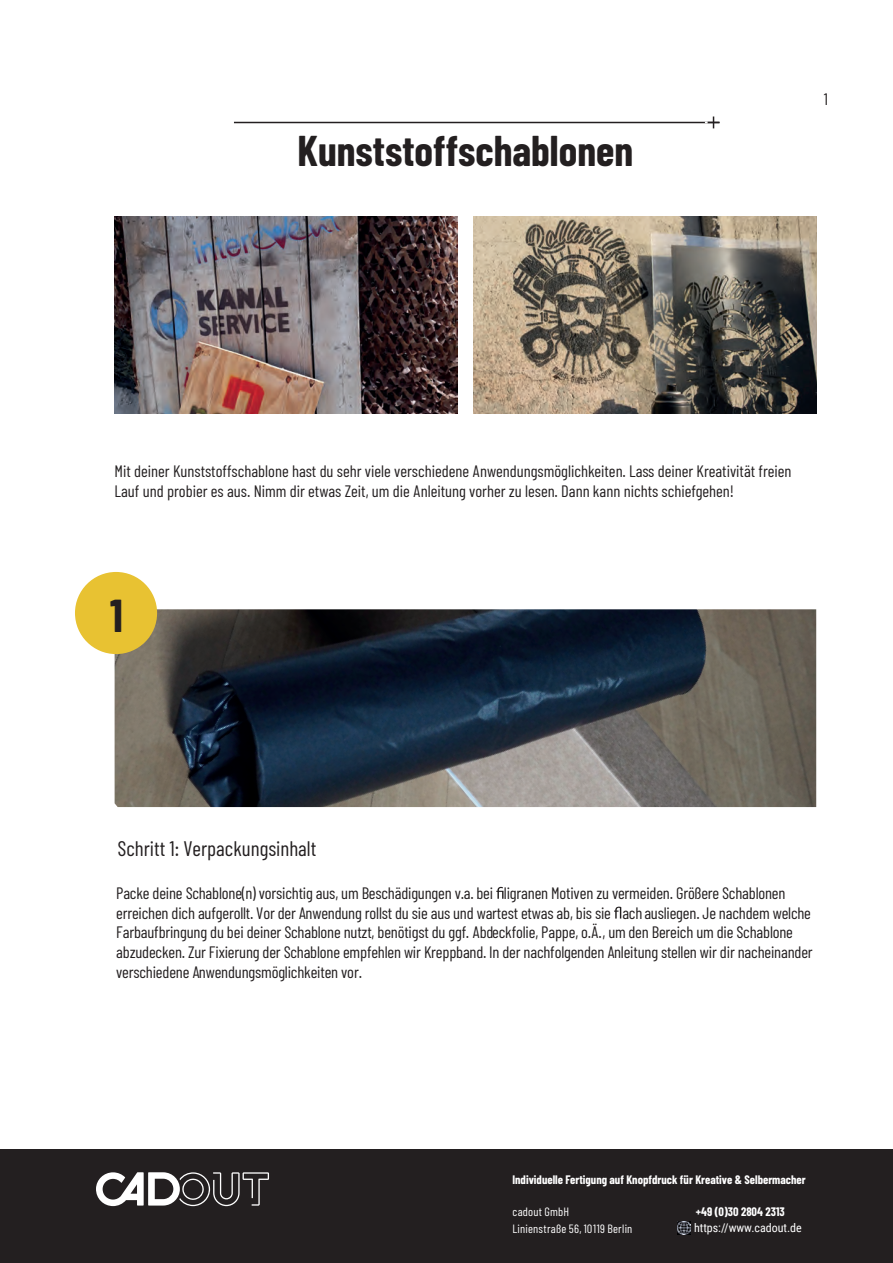
<style>
.page{position:relative;width:893px;height:1263px;background:#fff}
.page>*{position:absolute;margin:0;border:0;box-sizing:border-box;transform-origin:0 0}
.t1{font:700 45px "Barlow Condensed";color:#231f20}
.t2{font:700 42px "Barlow Condensed";color:#231f20}
.t3{font:21px "Barlow Condensed";color:#231f20}
.t4{font:16.5px/19.8px "Barlow Condensed";letter-spacing:-.01em;color:#231f20}
.t5{font:700 12px "Barlow Condensed";color:#fff}
.t6{font:12px/17px "Barlow Condensed";letter-spacing:.02em;color:#fff}
.t7{font:12px "Roboto Condensed";color:#fff}
</style>
<div class="page">
<img style="left:115px;top:609px;width:701px;height:198px">
<hr style="left:234px;top:122px;width:485px;height:1px;background:#231f20">
<svg style="left:705px;top:116px;width:14px;height:12px"></svg>
<svg style="left:496px;top:887px;width:7px;height:12px"></svg>
<svg style="left:614px;top:907px;width:7px;height:11px"></svg>
<img style="left:114px;top:216px;width:343px;height:198px">
<div style="left:75px;top:572px;width:82px;height:82px;background:#e8c232;border-radius:50%"></div>
<img style="left:474px;top:216px;width:343px;height:198px">
<div style="left:0;top:1149px;width:893px;height:114px;background:#231f20"></div>
<svg style="left:96px;top:1172px;width:173px;height:34px"></svg>
<svg style="left:677px;top:1221px;width:13px;height:13px"></svg>
<h2 class="t2" style="left:297px;top:134px;width:337px">Kunststoffschablonen</h2>
<p class="t4" style="left:824px;top:90px;width:6px">1</p>
<p class="t4" style="left:115px;top:463px;width:678px">Mit deiner Kunststoffschablone hast du sehr viele verschiedene Anwendungsmˆglichkeiten. Lass deiner Kreativit‰t freien<br>Lauf und probier es aus. Nimm dir etwas Zeit, um die Anleitung vorher zu lesen. Dann kann nichts schiefgehen!</p>
<h1 class="t1" style="left:110px;top:598px;width:14px">1</h1>
<p class="t3" style="left:117px;top:840px;width:200px">Schritt 1: Verpackungsinhalt</p>
<p class="t4" style="left:116px;top:884px;width:698px">Packe deine Schablone(n) vorsichtig aus, um Besch‰digungen v.a. bei ligranen Motiven zu vermeiden. Grˆflere Schablonen erreichen dich aufgerollt. Vor der Anwendung rollst du sie aus und wartest etwas ab, bis sie ach ausliegen. Je nachdem welche Farbaufbringung du bei deiner Schablone nutzt, benˆtigst du ggf. Abdeckfolie, Pappe, o. ƒ., um den Bereich um die Schablone abzudecken. Zur Fixierung der Schablone empfehlen wir Kreppband. In der nachfolgenden Anleitung stellen wir dir nacheinander verschiedene Anwendungsmˆglichkeiten vor.</p>
<p class="t5" style="left:512px;top:1175px;width:295px">Individuelle Fertigung auf Knopfdruck f¸r Kreative &amp; Selbermacher</p>
<p class="t5" style="left:696px;top:1207px;width:90px">+49 (0)30 2804 2313</p>
<p class="t7" style="left:694px;top:1223px;width:109px">https://www.cadout.de</p>
<p class="t6" style="left:512px;top:1204px;width:121px">cadout GmbH<br>Linienstrafle 56, 10119 Berlin</p>
</div>
